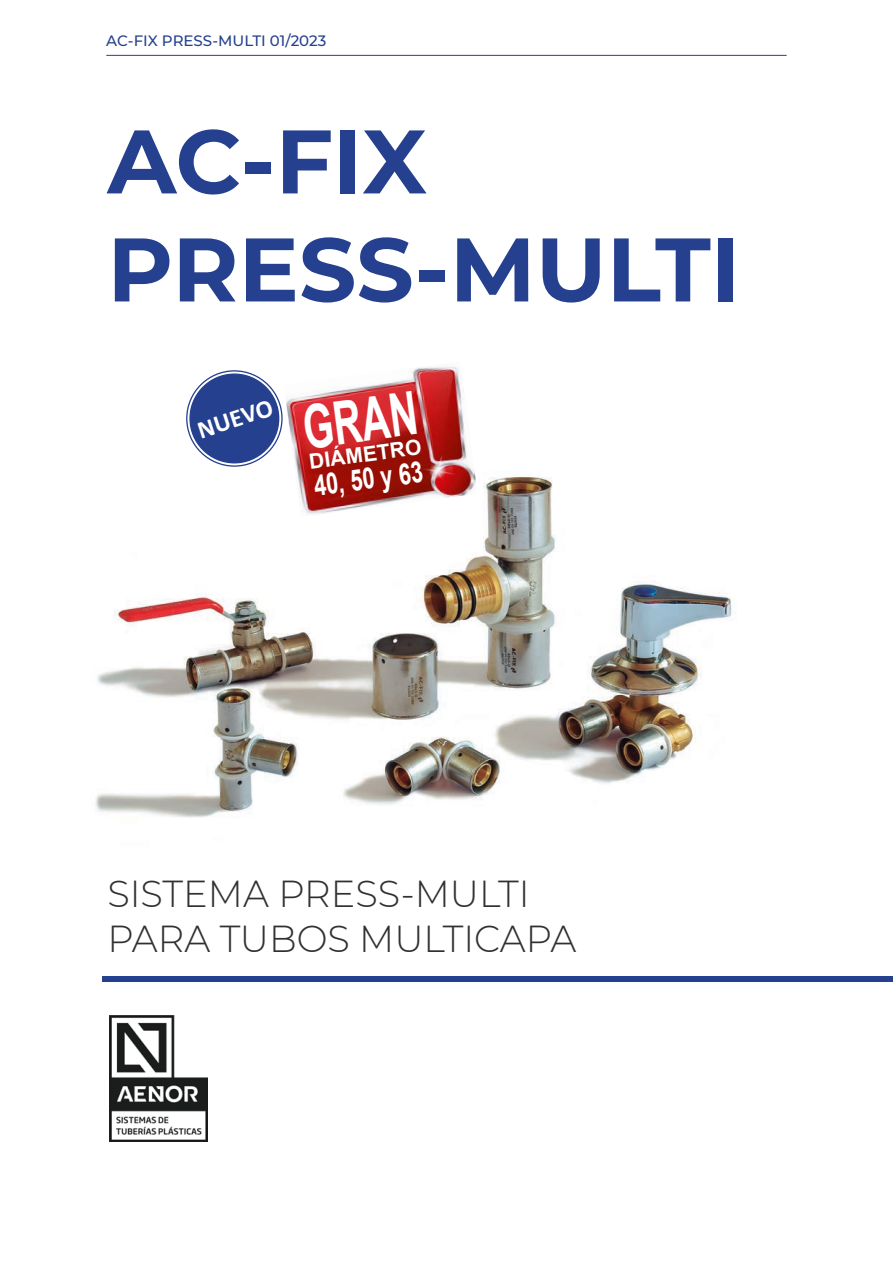
<style>
.page{position:relative;width:893px;height:1263px;background:#fff}
.page>*{position:absolute;margin:0;border:0;box-sizing:border-box;transform-origin:0 0}
.t1{font:700 90px/108px "Montserrat";color:#25408f}
.t2{font:700 60px "Arial";color:#fff;scale:.65 1}
.t3{font:300 37.5px/45px "Montserrat";color:#323031}
.t4{font:700 29.25px "Arial";color:#fff;scale:.75 1}
.t5{font:700 25.5px "Calibri";color:#fff}
.t6{font:700 21px "Arial";color:#fff}
.t7{font:500 15px "Montserrat";letter-spacing:-.005em;color:#25408f}
</style>
<div class="page">
<img style="left:95px;top:427px;width:641px;height:391px">
<img style="left:284px;top:366px;width:194px;height:151px">
<div style="left:190px;top:374px;width:89px;height:89px;background:#25408f;border-radius:50%"></div>
<div style="left:193px;top:377px;width:83px;height:83px;border:1px solid #25408f;border-radius:50%"></div>
<div style="left:102px;top:976px;width:791px;height:6px;background:#25408f"></div>
<img style="left:110px;top:1015px;width:97px;height:126px">
<hr style="left:106px;top:55px;width:681px;height:1px;background:#25408f">
<p class="t7" style="left:106px;top:30px;width:77px">AC-FIX PRESS</p>
<p class="t7" style="left:212px;top:30px;width:16px">-MULTI</p>
<p class="t7" style="left:270px;top:30px;width:58px">01/2023</p>
<h1 class="t1" style="left:107px;top:103px;width:634px">AC-FIX<br>PRESS-MULTI</h1>
<p class="t5" style="left:193px;top:413px;width:79px;rotate:-18deg">NUEVO</p>
<h2 class="t2" style="left:297px;top:386px;width:178px;rotate:-8deg">GRAN</h2>
<p class="t6" style="left:307px;top:447px;width:115px;rotate:-8deg">DIÁMETRO</p>
<p class="t4" style="left:312px;top:465px;width:148px;rotate:-7deg">40, 50 y 63</p>
<p class="t3" style="left:107px;top:870px;width:470px">SISTEMA PRESS-MULTI<br>PARA TUBOS MULTICAPA</p>
</div>
